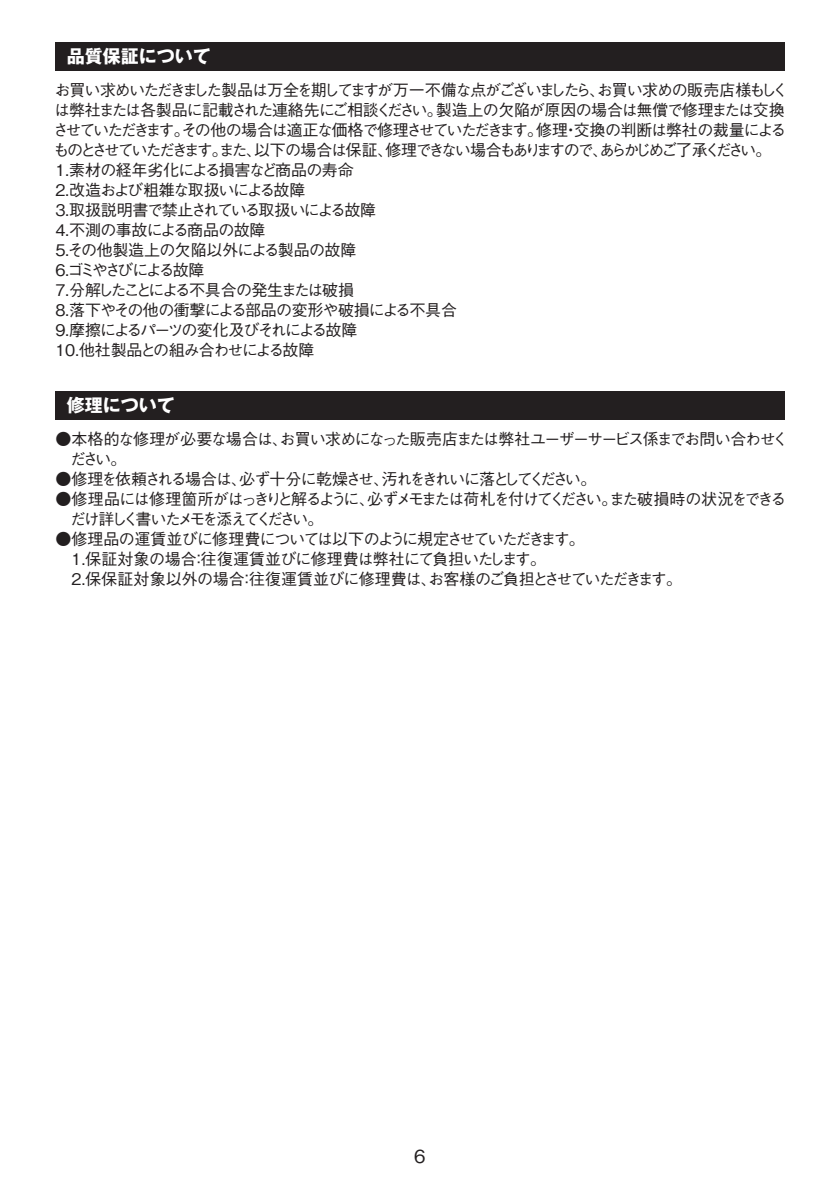
<style>
.page{position:relative;width:840px;height:1191px;background:#fff}
.page>*{position:absolute;margin:0;border:0;box-sizing:border-box;transform-origin:0 0}
.t1{font:700 18px "Gothic MB101 Pro";color:#fff}
.t2{font:500 18px "Gothic BBB Pro";color:#231f20}
.t3{font:500 16px/20px "Gothic BBB Pro";letter-spacing:-.08em;color:#231f20}
.t4{font:500 16px/20px "Gothic BBB Pro";letter-spacing:-.045em;color:#231f20}
.t5{font:500 16px/20px "Gothic BBB Pro";letter-spacing:-.13em;color:#231f20}
.t6{font:500 16px "Gothic BBB Pro";letter-spacing:-.125em;color:#231f20}
</style>
<div class="page">
<div style="left:55px;top:391px;width:729px;height:29px;background:#231f20"></div>
<div style="left:55px;top:43px;width:729px;height:28px;background:#231f20"></div>
<p class="t1" style="left:67px;top:41px;width:146px">品質保証について</p>
<p class="t3" style="left:53px;top:78px;width:736px">お買い求めいただきました製品は万全を期してますが万一不備な点がございましたら、お買い求めの販売店様もしくは弊社または各製品に記載された連絡先にご相談ください。製造上の欠陥が原因の場合は無償で修理または交換させていただきます。その他の場合は適正な価格で修理させていただきます。修理・交換の判断は弊社の裁量によるものとさせていただきます。また、以下の場合は保証、修理できない場合もありますので、あらかじめご了承ください。1.素材の経年劣化による損害など商品の寿命<br>2.改造および粗雑な取扱いによる故障<br>3.取扱説明書で禁止されている取扱いによる故障<br>4.不測の事故による商品の故障<br>5.その他製造上の欠陥以外による製品の故障<br>6.ゴミやさびによる故障<br>7.分解したことによる不具合の発生または破損<br>8.落下やその他の衝撃による部品の変形や破損による不具合<br>9.摩擦によるパーツの変化及びそれによる故障<br>10.他社製品との組み合わせによる故障</p>
<p class="t1" style="left:67px;top:390px;width:110px">修理について</p>
<p class="t3" style="left:70px;top:427px;width:719px;text-indent:-15px">●本格的な修理が必要な場合は、お買い求めになった販売店または弊社ユーザーサービス係までお問い合わせください。</p>
<p class="t6" style="left:55px;top:466px;width:542px">●修理を依頼される場合は、必ず十分に乾燥させ、汚れをきれいに落としてください。</p>
<p class="t5" style="left:70px;top:487px;width:717px;text-indent:-15px">●修理品には修理箇所がはっきりと解るように、必ずメモまたは荷札を付けてください。また破損時の状況をできるだけ詳しく書いたメモを添えてください。</p>
<p class="t4" style="left:55px;top:527px;width:627px">●修理品の運賃並びに修理費については以下のように規定させていただきます。<br>　1.保証対象の場合：往復運賃並びに修理費は弊社にて負担いたします。<br>　2.保保証対象以外の場合：往復運賃並びに修理費は、お客様のご負担とさせていただきます。</p>
<p class="t2" style="left:414px;top:1141px;width:13px">6</p>
</div>
